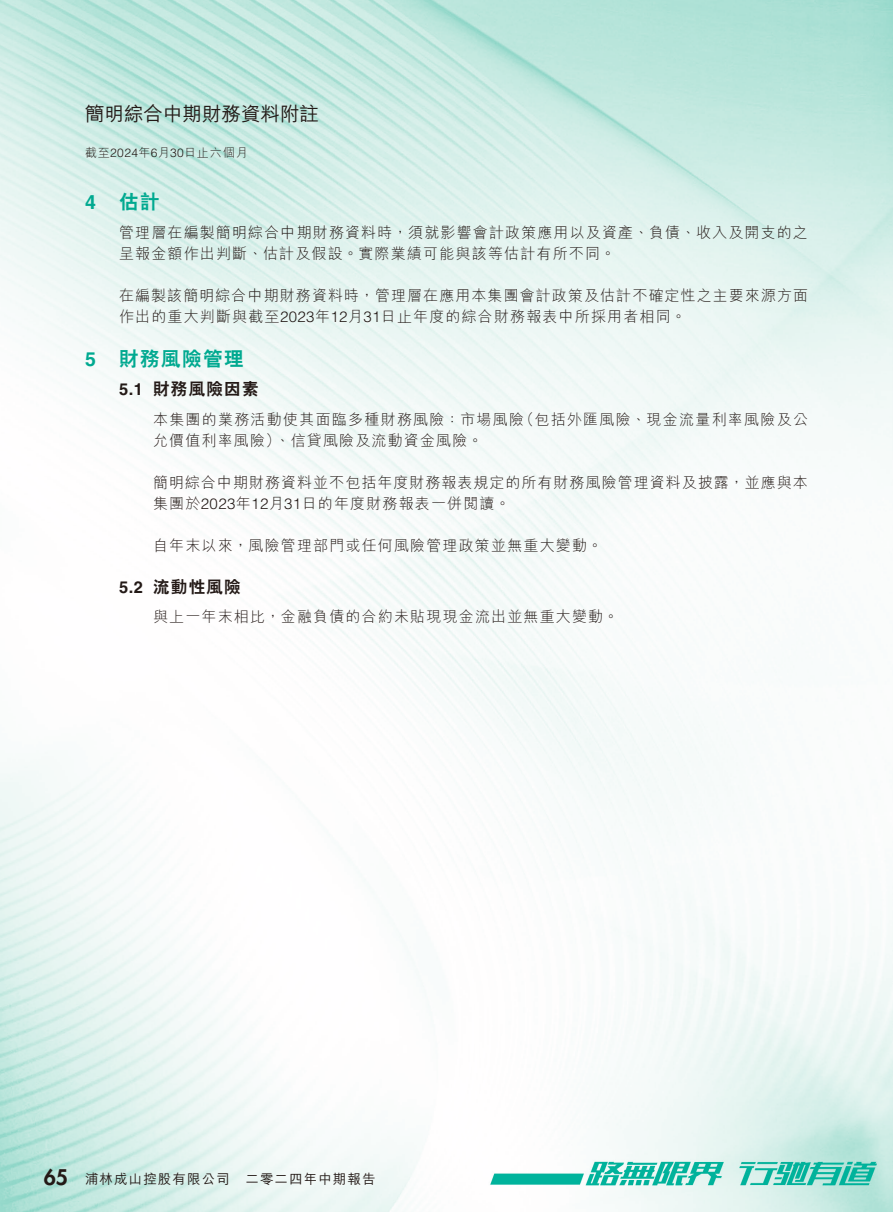
<style>
.page{position:relative;width:893px;height:1212px;background:#fff}
.page>*{position:absolute;margin:0;border:0;box-sizing:border-box;transform-origin:0 0}
.t1{font:800 21px "Futura Std";color:#231916}
.t2{font:500 19.5px "M Hei HK";color:#231916}
.t3{font:800 19.5px "C Hei 2 HK";letter-spacing:.08em;color:#00a990}
.t4{font:700 19.5px "Helvetica LT Std";color:#00a990}
.t5{font:800 16.5px "C Hei 2 HK";letter-spacing:.08em;color:#231916}
.t6{font:700 16.5px "Helvetica LT Std";color:#231916}
.t7{font:300 15px/21px "M Hei HK";letter-spacing:.08em;color:#231916}
.t8{font:500 13.5px "M Hei HK";letter-spacing:.08em;color:#231916}
.t9{font:300 12px "M Hei HK";letter-spacing:.08em;color:#231916}
.s1{font-family:"Helvetica LT Std"}
</style>
<div class="page">
<img style="left:0;top:0;width:893px;height:1212px">
<h2 class="t2" style="left:85px;top:99px;width:235px">簡明綜合中期財務資料附註</h2>
<p class="t9" style="left:85px;top:146px;width:164px">截至<span class="s1">2024</span>年 月<span class="s1">6 30</span>日止六個月</p>
<h2 class="t4" style="left:85px;top:190px;width:12px">4</h2>
<h2 class="t4" style="left:85px;top:347px;width:12px">5</h2>
<h2 class="t3" style="left:119px;top:192px;width:42px">估計</h2>
<p class="t7" style="left:119px;top:222px;width:690px">管理層在編製簡明綜合中期財務資料時，須就影響會計政策應用以及資產、負債、收入及開支的之呈報金額作出判斷、估計及假設。實際業績可能與該等估計有所不同。</p>
<p class="t7" style="left:119px;top:285px;width:691px">在編製該簡明綜合中期財務資料時，管理層在應用本集團會計政策及估計不確定性之主要來源方面作出的重大判斷與截至<span class="s1">2023</span>年<span class="s1">12</span>月<span class="s1">31</span>日止年度的綜合財務報表中所採用者相同。</p>
<h2 class="t3" style="left:119px;top:349px;width:126px">財務風險管理</h2>
<p class="t6" style="left:119px;top:379px;width:25px">5.1</p>
<p class="t6" style="left:119px;top:577px;width:25px">5.2</p>
<p class="t5" style="left:153px;top:381px;width:107px">財務風險因素</p>
<p class="t7" style="left:519px;top:409px;width:290px">（包括外匯風險、現金流量利率風險及公</p>
<p class="t7" style="left:153px;top:409px;width:373px">本集團的業務活動使其面臨多種財務風險：市場風險允價值利率風險）、信貸風險及流動資金風險。</p>
<p class="t7" style="left:153px;top:472px;width:656px">簡明綜合中期財務資料並不包括年度財務報表規定的所有財務風險管理資料及披露，並應與本集團於<span class="s1">2023</span>年<span class="s1">12</span>月<span class="s1">31</span>日的年度財務報表一併閱讀。</p>
<p class="t7" style="left:153px;top:535px;width:451px">自年末以來，風險管理部門或任何風險管理政策並無重大變動。</p>
<p class="t5" style="left:153px;top:578px;width:89px">流動性風險</p>
<p class="t7" style="left:153px;top:606px;width:467px">與上一年末相比，金融負債的合約未貼現現金流出並無重大變動。</p>
<h1 class="t1" style="left:44px;top:1164px;width:26px">65</h1>
<p class="t8" style="left:85px;top:1169px;width:146px">浦林成山控股有限公司</p>
<p class="t8" style="left:245px;top:1169px;width:132px">二零二四年中期報告</p>
</div>
